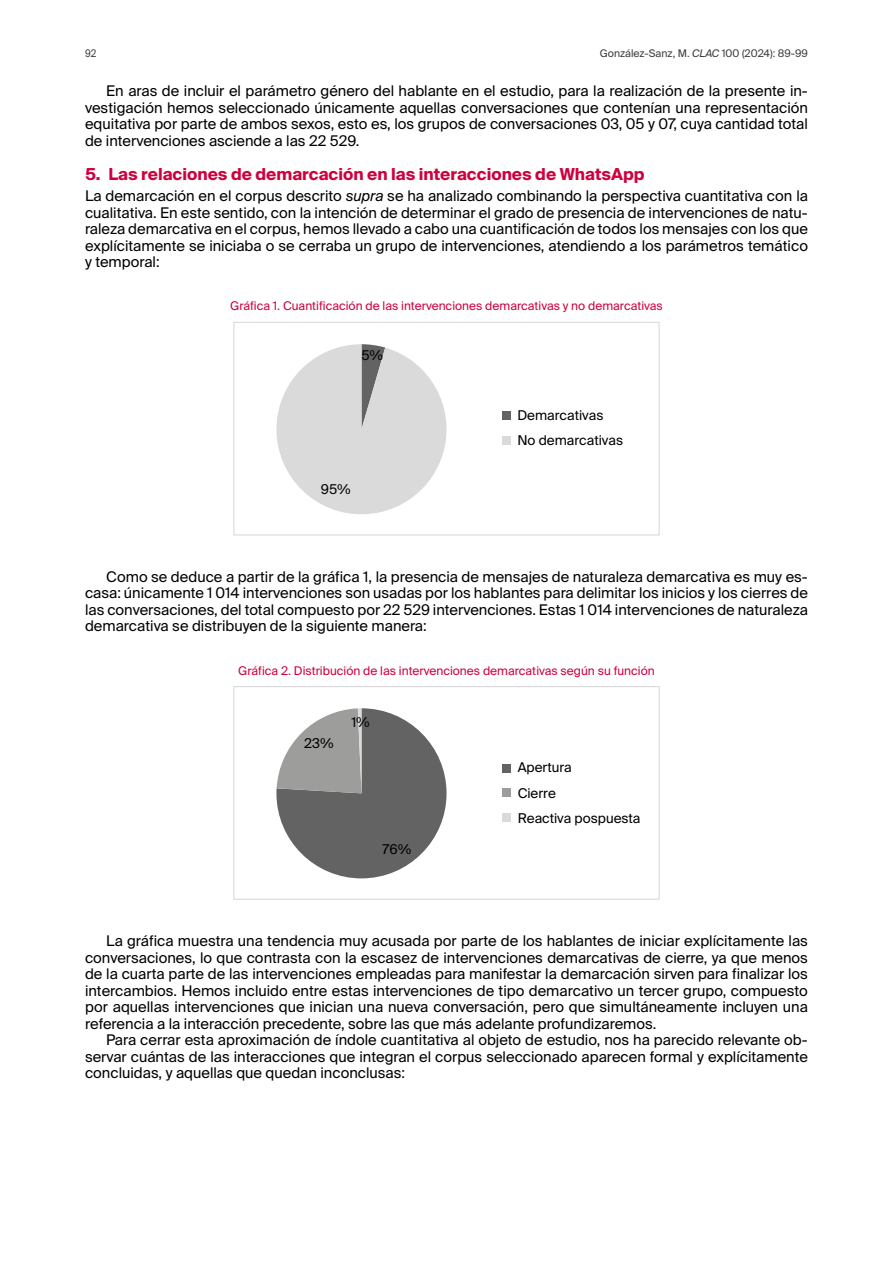
<style>
.page{position:relative;width:893px;height:1263px;background:#fff}
.page>*{position:absolute;margin:0;border:0;box-sizing:border-box;transform-origin:0 0}
._000-LADILLO_01{font:700 16.5px "Suisse Intl";color:#cf003d}
._000-TXT_GENERAL{font:14.7px/16.5px "Suisse Intl";color:#000;text-align:justify}
._000-PRIMER_PARRAFO{font:14.7px/16.5px "Suisse Intl";color:#000;text-align:justify}
.t1{font:13.5px/25.5px "Suisse Intl";color:#000}
._000-Tit_tablas{font:12px "Suisse Intl";color:#cf003d}
.t2{font:10.5px "Suisse Intl";color:#3c3c3b}
.t3{font:10.5px "Suisse Intl";color:#3c3c3b;scale:.9 1}
.s1{font-style:italic}
</style>
<div class="page">
<svg style="left:276px;top:344px;width:171px;height:171px"></svg>
<div style="left:502px;top:411px;width:9px;height:9px;background:#646363"></div>
<div style="left:502px;top:436px;width:9px;height:9px;background:#dadada"></div>
<div style="left:233px;top:322px;width:427px;height:213px;border:1px solid #dadada"></div>
<div style="left:233px;top:686px;width:427px;height:214px;border:1px solid #dadada"></div>
<div style="left:276px;top:708px;width:171px;height:170px;background:#646363;border-radius:84px"></div>
<svg style="left:277px;top:708px;width:84px;height:85px"></svg>
<div style="left:502px;top:764px;width:9px;height:8px;background:#646363"></div>
<div style="left:502px;top:789px;width:9px;height:8px;background:#9d9d9c"></div>
<div style="left:502px;top:813px;width:9px;height:9px;background:#dadada"></div>
<p class="t3" style="left:85px;top:47px;width:14px">92</p>
<p class="t2" style="left:600px;top:47px;width:210px">González-Sanz, M. <span class="s1">CLAC</span> 100 (2024): 89-99</p>
<p class="_000-TXT_GENERAL" style="left:85px;top:83px;width:724px;text-indent:21px">En aras de incluir el parámetro género del hablante en el estudio, para la realización de la presente in&shy;vestigación hemos seleccionado únicamente aquellas conversaciones que contenían una representación equitativa por parte de ambos sexos, esto es, los grupos de conversaciones 03, 05 y 07, cuya cantidad total de intervenciones asciende a las 22 529.</p>
<p class="_000-LADILLO_01" style="left:85px;top:165px;width:561px">5. Las relaciones de demarcación en las interacciones de WhatsApp</p>
<p class="_000-PRIMER_PARRAFO" style="left:85px;top:188px;width:724px">La demarcación en el corpus descrito <span class="s1">supra</span> se ha analizado combinando la perspectiva cuantitativa con la cualitativa. En este sentido, con la intención de determinar el grado de presencia de intervenciones de natu&shy;raleza demarcativa en el corpus, hemos llevado a cabo una cuantificación de todos los mensajes con los que explícitamente se iniciaba o se cerraba un grupo de intervenciones, atendiendo a los parámetros temático y temporal:</p>
<p class="_000-Tit_tablas" style="left:230px;top:299px;width:434px">Gráfica 1. Cuantificación de las intervenciones demarcativas y no demarcativas</p>
<p class="t1" style="left:361px;top:343px;width:23px">5%</p>
<p class="t1" style="left:321px;top:476px;width:31px">95%</p>
<p class="t1" style="left:517px;top:402px;width:107px">Demarcativas<br>No demarcativas</p>
<p class="_000-TXT_GENERAL" style="left:85px;top:568px;width:724px;text-indent:21px">Como se deduce a partir de la gráfica 1, la presencia de mensajes de naturaleza demarcativa es muy es&shy;casa: únicamente 1 014 intervenciones son usadas por los hablantes para delimitar los inicios y los cierres de las conversaciones, del total compuesto por 22 529 intervenciones. Estas 1 014 intervenciones de naturaleza demarcativa se distribuyen de la siguiente manera:</p>
<p class="_000-Tit_tablas" style="left:238px;top:663px;width:418px">Gráfica 2. Distribución de las intervenciones demarcativas según su función</p>
<p class="t1" style="left:304px;top:730px;width:31px">23%</p>
<p class="t1" style="left:351px;top:709px;width:20px">1%</p>
<p class="t1" style="left:383px;top:837px;width:30px">76%</p>
<p class="t1" style="left:518px;top:755px;width:124px">Apertura<br>Cierre<br>Reactiva pospuesta</p>
<p class="_000-TXT_GENERAL" style="left:85px;top:933px;width:724px;text-indent:21px">La gráfica muestra una tendencia muy acusada por parte de los hablantes de iniciar explícitamente las conversaciones, lo que contrasta con la escasez de intervenciones demarcativas de cierre, ya que menos de la cuarta parte de las intervenciones empleadas para manifestar la demarcación sirven para finalizar los intercambios. Hemos incluido entre estas intervenciones de tipo demarcativo un tercer grupo, compuesto por aquellas intervenciones que inician una nueva conversación, pero que simultáneamente incluyen una referencia a la interacción precedente, sobre las que más adelante profundizaremos.</p>
<p class="_000-TXT_GENERAL" style="left:85px;top:1032px;width:724px;text-indent:21px">Para cerrar esta aproximación de índole cuantitativa al objeto de estudio, nos ha parecido relevante ob&shy;servar cuántas de las interacciones que integran el corpus seleccionado aparecen formal y explícitamente concluidas, y aquellas que quedan inconclusas:</p>
</div>
